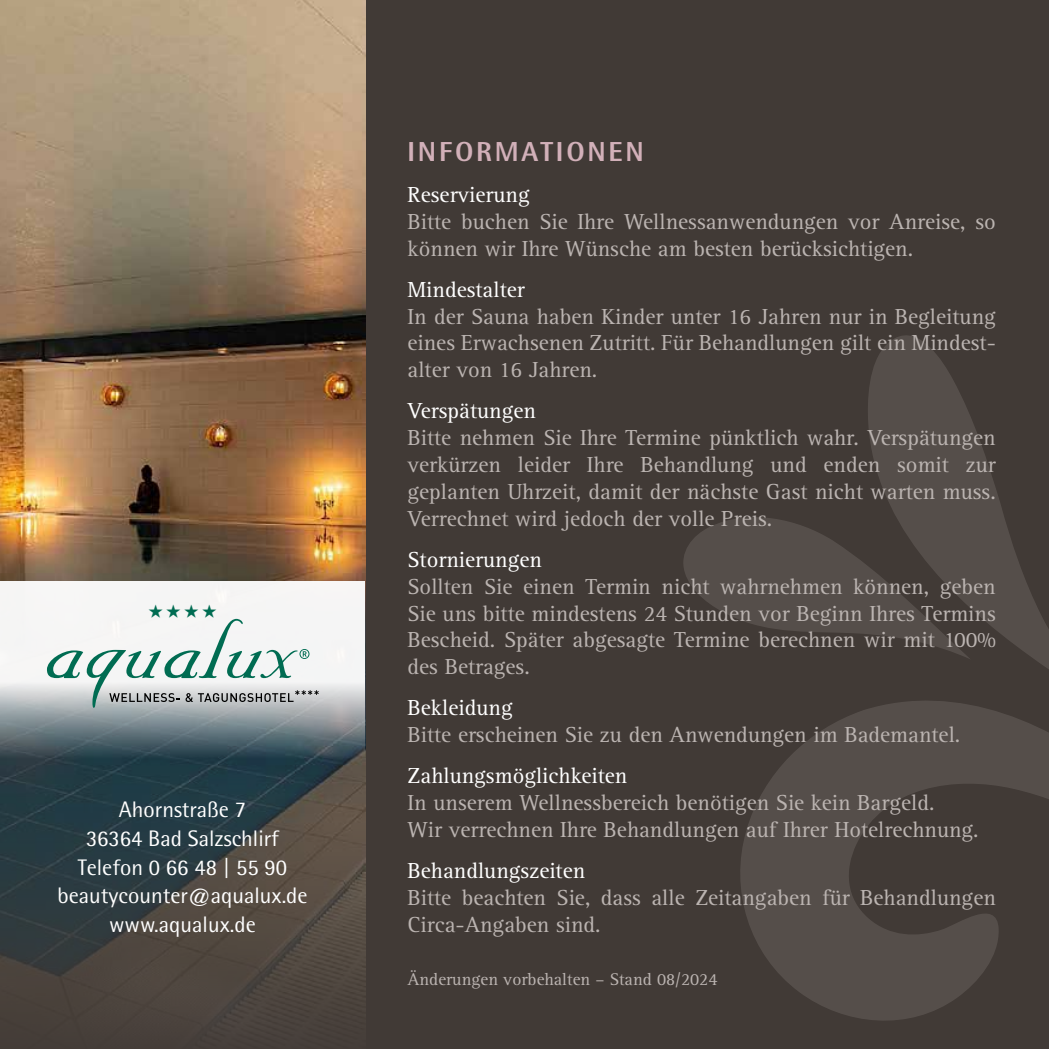
<style>
.page{position:relative;width:1049px;height:1049px;background:#413a36}
.page>*{position:absolute;margin:0;border:0;box-sizing:border-box;transform-origin:0 0}
.t1{font:800 27.5px "Rotis Semi Sans";letter-spacing:.1em;color:#d2b0b9}
.t2{font:22.5px/26.8px "Rotis Serif";color:#bbb4b1}
.t3{font:22.5px "Rotis Serif";color:#fff}
.t4{font:22.5px/28.8px "Rotis Semi Sans";color:#fff;text-align:center}
.t5{font:17.5px "Rotis Serif";color:#bbb4b1}
</style>
<div class="page">
<svg style="left:740px;top:709px;width:309px;height:312px;fill:#554e4a"></svg>
<svg style="left:867px;top:335px;width:182px;height:376px"></svg>
<svg style="left:683px;top:508px;width:288px;height:151px"></svg>
<img style="left:0;top:0;width:365px;height:1030px">
<svg style="left:0;top:581px;width:365px;height:177px;background:#acb3b7"></svg>
<svg style="left:47px;top:604px;width:272px;height:104px;background:#d1dbd9"></svg>
<p class="t4" style="left:57px;top:795px;width:252px">Ahornstraße 7<br>36364 Bad Salzschlirf<br>Telefon 0 66 48 | 55 90 beautycounter@aqualux.de www.aqualux.de</p>
<p class="t1" style="left:407px;top:134px;width:238px">INFORMATIONEN</p>
<p class="t3" style="left:407px;top:182px;width:124px">Reservierung</p>
<p class="t2" style="left:407px;top:209px;width:590px">Bitte buchen Sie Ihre Wellnessanwendungen vor Anreise, so können wir Ihre Wünsche am besten berücksichtigen.</p>
<p class="t3" style="left:407px;top:276px;width:119px">Mindestalter</p>
<p class="t2" style="left:407px;top:303px;width:590px;text-align:justify">In der Sauna haben Kinder unter 16 Jahren nur in Begleitung eines Erwachsenen Zutritt. Für Behandlungen gilt ein Mindest&shy;alter von 16 Jahren.</p>
<p class="t3" style="left:407px;top:398px;width:130px">Verspätungen</p>
<p class="t2" style="left:407px;top:425px;width:590px;text-align:justify">Bitte nehmen Sie Ihre Termine pünktlich wahr. Verspätungen verkürzen leider Ihre Behandlung und enden somit zur geplanten Uhrzeit, damit der nächste Gast nicht warten muss.<br>Verrechnet wird jedoch der volle Preis.</p>
<p class="t3" style="left:407px;top:546px;width:136px">Stornierungen</p>
<p class="t2" style="left:407px;top:573px;width:590px;text-align:justify">Sollten Sie einen Termin nicht wahrnehmen können, geben Sie uns bitte mindestens 24 Stunden vor Beginn Ihres Termins Bescheid. Später abgesagte Termine berechnen wir mit 100% des Betrages.</p>
<p class="t3" style="left:407px;top:695px;width:107px">Bekleidung</p>
<p class="t2" style="left:407px;top:722px;width:552px">Bitte erscheinen Sie zu den Anwendungen im Bademantel.</p>
<p class="t3" style="left:407px;top:763px;width:221px">Zahlungsmöglichkeiten</p>
<p class="t2" style="left:407px;top:790px;width:570px">In unserem Wellnessbereich benötigen Sie kein Bargeld.<br>Wir verrechnen Ihre Behandlungen auf Ihrer Hotelrechnung.</p>
<p class="t3" style="left:407px;top:858px;width:179px">Behandlungszeiten</p>
<p class="t2" style="left:407px;top:885px;width:590px">Bitte beachten Sie, dass alle Zeitangaben für Behandlungen<br>Circa-Angaben sind.</p>
<p class="t5" style="left:407px;top:969px;width:311px">Änderungen vorbehalten – Stand 08/2024</p>
</div>
